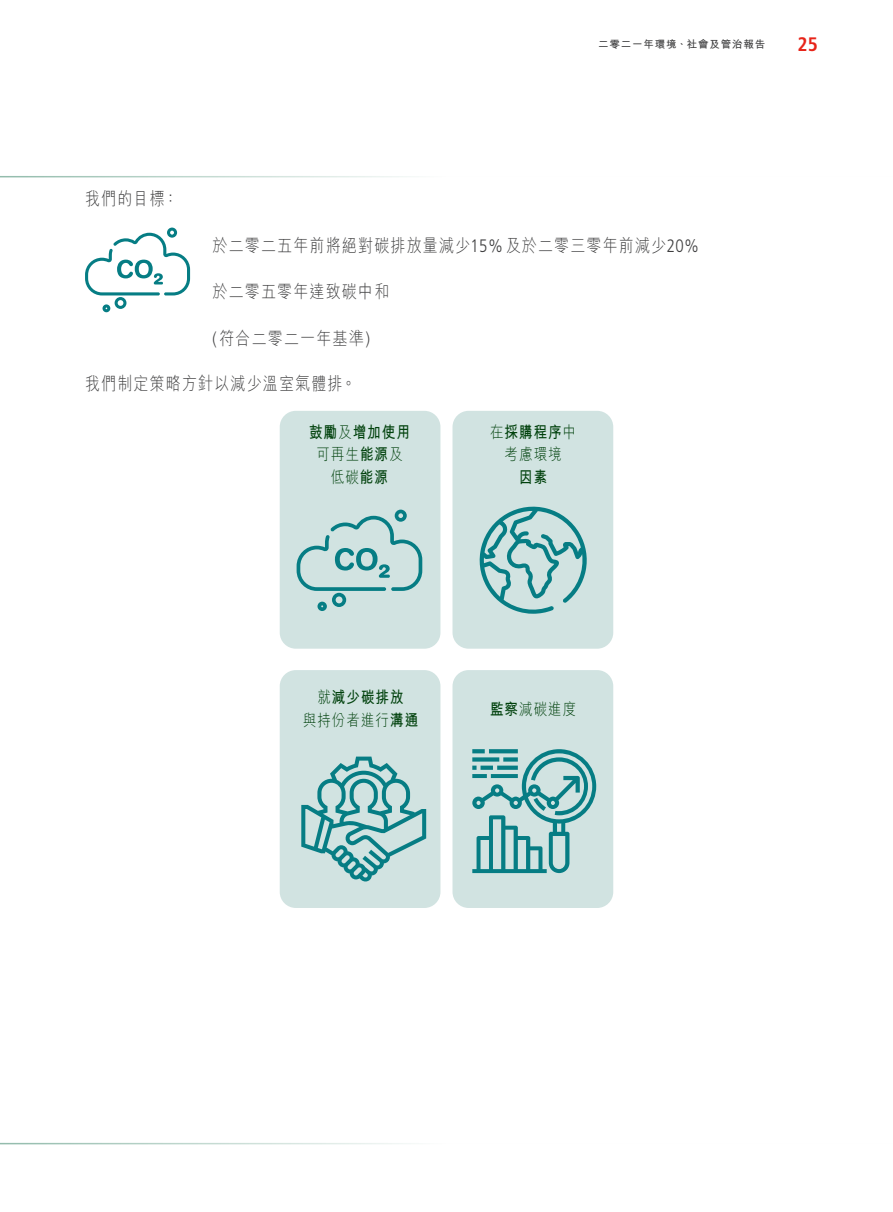
<style>
.page{position:relative;width:893px;height:1212px;background:#fff}
.page>*{position:absolute;margin:0;border:0;box-sizing:border-box;transform-origin:0 0}
.t1{font:700 condensed 19.5px "Frutiger LT Std";color:#e72419}
.t2{font:300 18px "M Hei HK";letter-spacing:.08em;color:#3e3e3f;scale:.83 1}
.t3{font:300 16.2px/22.5px "M Hei HK";letter-spacing:.08em;color:#00410c;text-align:center;scale:.83 1}
.t4{font:700 16.2px/22.5px "M Hei HK";letter-spacing:.08em;color:#00410c;text-align:center;scale:.83 1}
.t5{font:700 10.5px "M Hei HK";letter-spacing:.08em;color:#3e3e3f}
.s1{font-family:"Frutiger LT Std"}
.s2{font-weight:300}
.s3{font-weight:700}
</style>
<div class="page">
<svg style="left:85px;top:228px;width:105px;height:84px"></svg>
<div style="left:280px;top:411px;width:160px;height:238px;background:#d1e3e1;border-radius:16px"></div>
<div style="left:452px;top:411px;width:161px;height:238px;background:#d1e3e1;border-radius:16px"></div>
<svg style="left:297px;top:510px;width:125px;height:101px"></svg>
<svg style="left:479px;top:506px;width:108px;height:108px"></svg>
<div style="left:280px;top:670px;width:160px;height:238px;background:#d1e3e1;border-radius:16px"></div>
<div style="left:452px;top:670px;width:161px;height:238px;background:#d1e3e1;border-radius:16px"></div>
<svg style="left:301px;top:756px;width:125px;height:125px"></svg>
<svg style="left:472px;top:749px;width:124px;height:124px"></svg>
<p class="t2" style="left:85px;top:189px;width:114px">我們的目標：</p>
<p class="t5" style="left:598px;top:37px;width:169px">二零二一年環境、社會及管治報告</p>
<p class="t1" style="left:797px;top:33px;width:22px">25</p>
<p class="t2" style="left:213px;top:236px;width:588px">於二零二五年前將絕對碳排放量減少<span class="s1">15%</span>及於二零三零年前減少<span class="s1">20%</span></p>
<p class="t2" style="left:213px;top:282px;width:214px">於二零五零年達致碳中和</p>
<p class="t2" style="left:213px;top:329px;width:191px"><span class="s1">(</span>符合二零二一年基準<span class="s1">)</span></p>
<p class="t2" style="left:85px;top:374px;width:328px">我們制定策略方針以減少溫室氣體排。</p>
<p class="t4" style="left:309px;top:419px;width:123px">鼓勵<span class="s2">及</span>增加使用<span class="s2">可再生</span>能源<span class="s2">及低碳</span>能源</p>
<p class="t3" style="left:490px;top:420px;width:105px">在<span class="s3">採購程序</span>中考慮環境</p>
<p class="t4" style="left:519px;top:464px;width:35px">因素</p>
<p class="t3" style="left:303px;top:686px;width:141px">就<span class="s3">減少碳排放<br></span>與持份者進行<span class="s3">溝通</span></p>
<p class="t3" style="left:490px;top:698px;width:105px"><span class="s3">監察</span>減碳進度</p>
</div>
